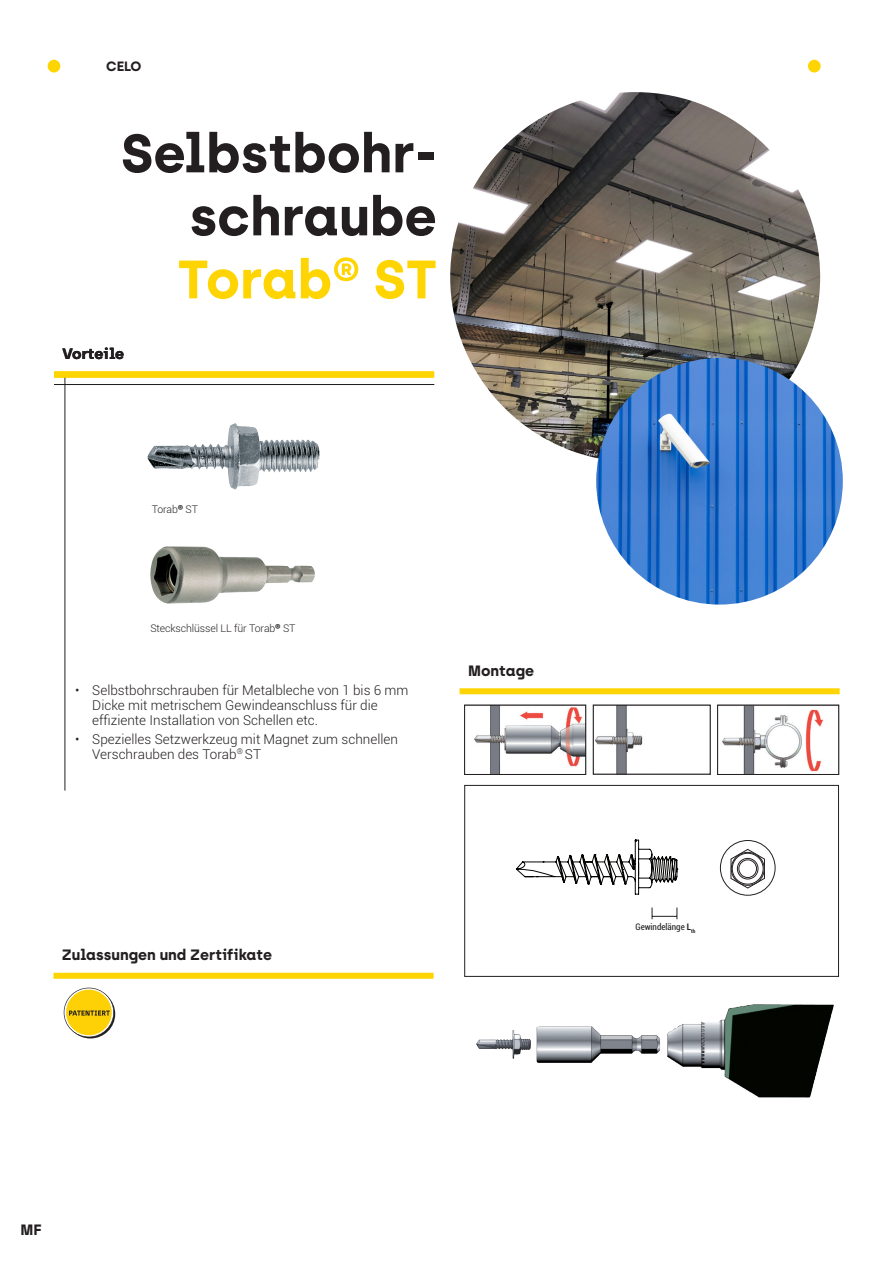
<style>
.page{position:relative;width:893px;height:1263px;background:#fff}
.page>*{position:absolute;margin:0;border:0;box-sizing:border-box;transform-origin:0 0}
.t1{font:700 54px/63px "Archia";color:#231f20;text-align:right}
.t2{font:700 54px "Archia";color:#fed503}
.t3{font:700 15px "Archia";color:#231f20}
.t4{font:300 13.5px/15px "Roboto";color:#231f20}
.t5{font:700 13.5px "Archia";color:#231f20}
.t6{font:300 10.5px "Roboto";letter-spacing:-.01em;color:#231f20}
.t7{font:condensed 9px "Roboto";color:#231f20}
.s1{font-family:"Archia";font-weight:700}
.s2{font-weight:700}
</style>
<div class="page">
<img style="left:450px;top:92px;width:370px;height:370px;border-radius:185px">
<hr style="left:65px;top:377px;width:1px;height:413px;background:#231f20">
<hr style="left:54px;top:384px;width:380px;height:1px;background:#231f20">
<div style="left:54px;top:371px;width:380px;height:6px;background:#fed503"></div>
<div style="left:53px;top:973px;width:381px;height:6px;background:#fed503"></div>
<div style="left:459px;top:688px;width:381px;height:6px;background:#fed503"></div>
<img style="left:148px;top:423px;width:172px;height:66px">
<svg style="left:516px;top:839px;width:162px;height:56px"></svg>
<div style="left:720px;top:840px;width:55px;height:55px;border:1px solid #231f20;border-radius:50%"></div>
<svg style="left:730px;top:848px;width:35px;height:41px"></svg>
<svg style="left:731px;top:852px;width:33px;height:33px"></svg>
<div style="left:731px;top:852px;width:33px;height:34px;border:1px solid #231f20;border-radius:50%"></div>
<svg style="left:732px;top:853px;width:31px;height:31px"></svg>
<div style="left:732px;top:853px;width:31px;height:31px;border:1px solid #231f20;border-radius:50%"></div>
<svg style="left:737px;top:858px;width:21px;height:21px"></svg>
<div style="left:737px;top:858px;width:21px;height:21px;border:1px solid #231f20;border-radius:50%"></div>
<div style="left:739px;top:860px;width:17px;height:17px;background:#fff;border-radius:50%"></div>
<div style="left:739px;top:859px;width:18px;height:19px;border:1px solid #231f20;border-radius:50%"></div>
<svg style="left:652px;top:907px;width:26px;height:12px"></svg>
<div style="left:464px;top:785px;width:375px;height:191px;border:1px solid #231f20"></div>
<img style="left:150px;top:546px;width:165px;height:58px">
<img style="left:476px;top:1004px;width:358px;height:94px">
<img style="left:596px;top:358px;width:247px;height:247px;border-radius:123px">
<svg style="left:64px;top:988px;width:50px;height:49px"></svg>
<img style="left:474px;top:707px;width:110px;height:65px">
<div style="left:464px;top:705px;width:122px;height:69px;border:1px solid #231f20"></div>
<img style="left:595px;top:707px;width:48px;height:65px">
<div style="left:593px;top:705px;width:117px;height:69px;border:1px solid #231f20"></div>
<img style="left:722px;top:707px;width:102px;height:65px">
<div style="left:717px;top:705px;width:122px;height:69px;border:1px solid #231f20"></div>
<div style="left:808px;top:60px;width:13px;height:12px;background:#fed503;border-radius:50%"></div>
<div style="left:48px;top:60px;width:12px;height:12px;background:#fed503;border-radius:50%"></div>
<p class="t5" style="left:106px;top:58px;width:37px">CELO</p>
<h1 class="t1" style="left:121px;top:121px;width:317px">Selbstbohr&shy;schraube</h1>
<h1 class="t2" style="left:178px;top:246px;width:261px">Torab® ST</h1>
<p class="t3" style="left:63px;top:344px;width:63px">Vorteile</p>
<p class="t6" style="left:152px;top:502px;width:48px">Torab<span class="s1">®</span> ST</p>
<p class="t6" style="left:150px;top:621px;width:147px">Steckschlüssel LL für Torab<span class="s1">®</span> ST</p>
<p class="t4" style="left:92px;top:682px;width:318px;text-indent:-17px">• Selbstbohrschrauben für Metalbleche von 1 bis 6 mm<br>Dicke mit metrischem Gewindeanschluss für die effiziente Installation von Schellen etc.</p>
<p class="t4" style="left:92px;top:731px;width:307px;text-indent:-17px">• Spezielles Setzwerkzeug mit Magnet zum schnellen<br>Verschrauben des Torab<sup>®</sup> ST</p>
<p class="t3" style="left:468px;top:661px;width:68px">Montage</p>
<p class="t3" style="left:62px;top:946px;width:212px">Zulassungen und Zertifikate</p>
<p class="t7" style="left:635px;top:921px;width:62px">Gewindelänge <span class="s2">L</span><sub>th</sub></p>
<p class="t3" style="left:21px;top:1220px;width:23px">MF</p>
</div>
